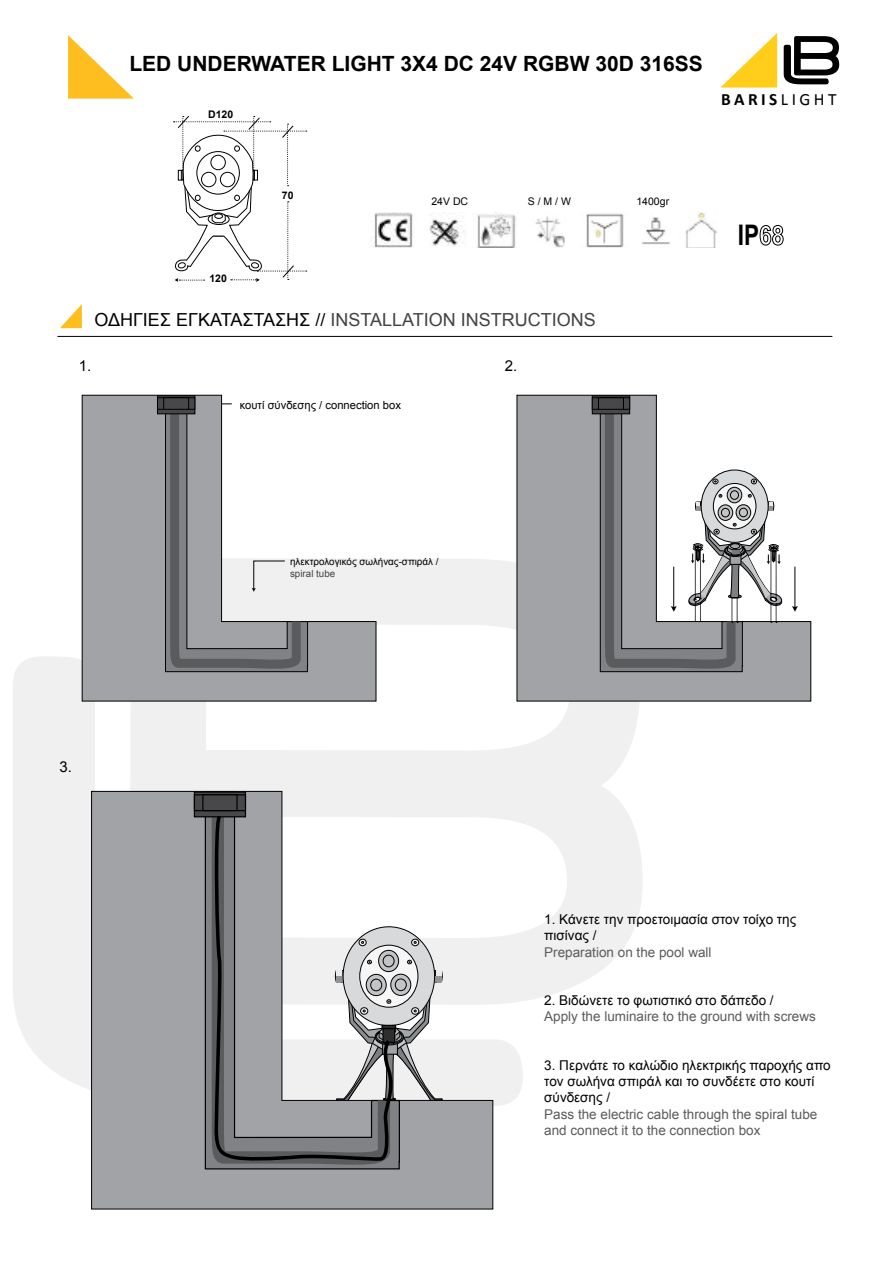
<style>
.page{position:relative;width:893px;height:1263px;background:#fff}
.page>*{position:absolute;margin:0;border:0;box-sizing:border-box;transform-origin:0 0}
.t1{font:700 28.35px "Arial";color:#000;scale:.79 1}
.t2{font:700 21px "Arial";color:#000}
.t3{font:18px "Arial";color:#434345}
.t4{font:700 17.25px "Calibri";letter-spacing:.2em;color:#000}
.t5{font:15px "Arial";color:#000}
.t6{font:13.5px/16.2px "Arial";color:#000}
.t7{font:13.5px/16.2px "Arial";color:#5a5b5d}
.t8{font:11.25px "Arial";color:#000}
.t9{font:10.5px "Arial";color:#000}
.t10{font:700 10.5px "Arial";color:#000}
.t11{font:9.75px "Arial";color:#000}
.t12{font:9.75px "Arial";color:#434345}
.s1{font-weight:400}
.s2{color:#000}
</style>
<div class="page">
<svg style="left:377px;top:559px;width:266px;height:442px;fill:#f0f0f0"></svg>
<svg style="left:13px;top:656px;width:510px;height:450px;fill:#f0f0f0"></svg>
<svg style="left:68px;top:35px;width:66px;height:64px"></svg>
<svg style="left:60px;top:304px;width:22px;height:24px"></svg>
<svg style="left:784px;top:36px;width:55px;height:48px"></svg>
<svg style="left:720px;top:33px;width:57px;height:55px"></svg>
<hr style="left:57px;top:336px;width:775px;height:1px;background:#000">
<svg style="left:760px;top:225px;width:23px;height:20px"></svg>
<img style="left:374px;top:213px;width:39px;height:35px">
<img style="left:429px;top:215px;width:37px;height:31px">
<img style="left:477px;top:213px;width:39px;height:35px">
<img style="left:535px;top:216px;width:30px;height:32px">
<img style="left:642px;top:217px;width:28px;height:28px">
<img style="left:586px;top:213px;width:38px;height:35px">
<img style="left:685px;top:213px;width:32px;height:35px">
<svg style="left:174px;top:116px;width:133px;height:166px"></svg>
<svg style="left:82px;top:395px;width:295px;height:307px"></svg>
<svg style="left:165px;top:395px;width:143px;height:281px"></svg>
<div style="left:157px;top:396px;width:38px;height:18px;background:#48484a"></div>
<div style="left:157px;top:395px;width:38px;height:19px;border:1px solid #000"></div>
<div style="left:157px;top:397px;width:38px;height:13px;border:1px solid #000"></div>
<div style="left:163px;top:397px;width:26px;height:13px;border:1px solid #000"></div>
<svg style="left:516px;top:395px;width:295px;height:307px"></svg>
<div style="left:592px;top:396px;width:38px;height:18px;background:#48484a"></div>
<div style="left:592px;top:395px;width:38px;height:19px;border:1px solid #000"></div>
<div style="left:592px;top:397px;width:38px;height:13px;border:1px solid #000"></div>
<div style="left:598px;top:397px;width:26px;height:13px;border:1px solid #000"></div>
<hr style="left:794px;top:567px;width:1px;height:40px;background:#000">
<svg style="left:792px;top:606px;width:6px;height:6px"></svg>
<svg style="left:599px;top:395px;width:185px;height:281px"></svg>
<svg style="left:91px;top:790px;width:403px;height:420px"></svg>
<svg style="left:204px;top:791px;width:197px;height:379px"></svg>
<svg style="left:206px;top:805px;width:190px;height:365px"></svg>
<svg style="left:196px;top:793px;width:48px;height:22px"></svg>
<div style="left:194px;top:791px;width:52px;height:26px;border:1px solid #000"></div>
<div style="left:194px;top:795px;width:51px;height:16px;background:#48484a"></div>
<div style="left:194px;top:794px;width:52px;height:17px;border:1px solid #000"></div>
<div style="left:202px;top:794px;width:36px;height:17px;border:1px solid #000"></div>
<svg style="left:343px;top:927px;width:92px;height:98px"></svg>
<div style="left:411px;top:939px;width:8px;height:7px;border:1px solid #000;border-radius:50%"></div>
<svg style="left:360px;top:945px;width:58px;height:62px"></svg>
<svg style="left:407px;top:960px;width:5px;height:4px"></svg>
<svg style="left:400px;top:970px;width:43px;height:130px"></svg>
<svg style="left:213px;top:812px;width:187px;height:352px"></svg>
<h2 class="t2" style="left:129px;top:50px;width:575px">LED UNDERWATER LIGHT 3X4 DC 24V RGBW 30D 316SS</h2>
<p class="t10" style="left:208px;top:108px;width:27px">D120</p>
<p class="t4" style="left:721px;top:88px;width:117px">BARIS<span class="s1">LIGHT</span></p>
<p class="t10" style="left:209px;top:271px;width:19px">120</p>
<p class="t10" style="left:282px;top:188px;width:13px">70</p>
<p class="t9" style="left:431px;top:194px;width:38px">24V DC</p>
<p class="t9" style="left:528px;top:194px;width:45px">S / M / W</p>
<p class="t9" style="left:636px;top:194px;width:34px">1400gr</p>
<h3 class="t3" style="left:94px;top:308px;width:503px"><span class="s2">ΟΔΗΓΙΕΣ ΕΓΚΑΤΑΣΤΑΣΗΣ //</span> INSTALLATION INSTRUCTIONS</h3>
<p class="t5" style="left:79px;top:356px;width:14px">1.</p>
<p class="t8" style="left:240px;top:397px;width:163px">κουτί σύνδεσης / connection box</p>
<p class="t5" style="left:505px;top:356px;width:14px">2.</p>
<h1 class="t1" style="left:738px;top:216px;width:28px">ip</h1>
<p class="t11" style="left:290px;top:555px;width:150px">ηλεκτρολογικός σωλήνας-σπιράλ /</p>
<p class="t12" style="left:290px;top:567px;width:47px">spiral tube</p>
<p class="t5" style="left:60px;top:757px;width:14px">3.</p>
<p class="t6" style="left:544px;top:911px;width:253px">1. Κάνετε την προετοιμασία στον τοίχο της πισίνας /</p>
<p class="t7" style="left:544px;top:944px;width:169px">Preparation on the pool wall</p>
<p class="t6" style="left:544px;top:992px;width:231px">2. Βιδώνετε το φωτιστικό στo δάπεδο /</p>
<p class="t7" style="left:544px;top:1009px;width:273px">Αpply the luminaire to the ground with screws</p>
<p class="t6" style="left:544px;top:1057px;width:288px">3. Περνάτε το καλώδιο ηλεκτρικής παροχής απο τον σωλήνα σπιράλ και το συνδέετε στο κουτί σύνδεσης /</p>
<p class="t7" style="left:544px;top:1106px;width:275px">Pass the electric cable through the spiral tube and connect it to the connection box</p>
</div>
